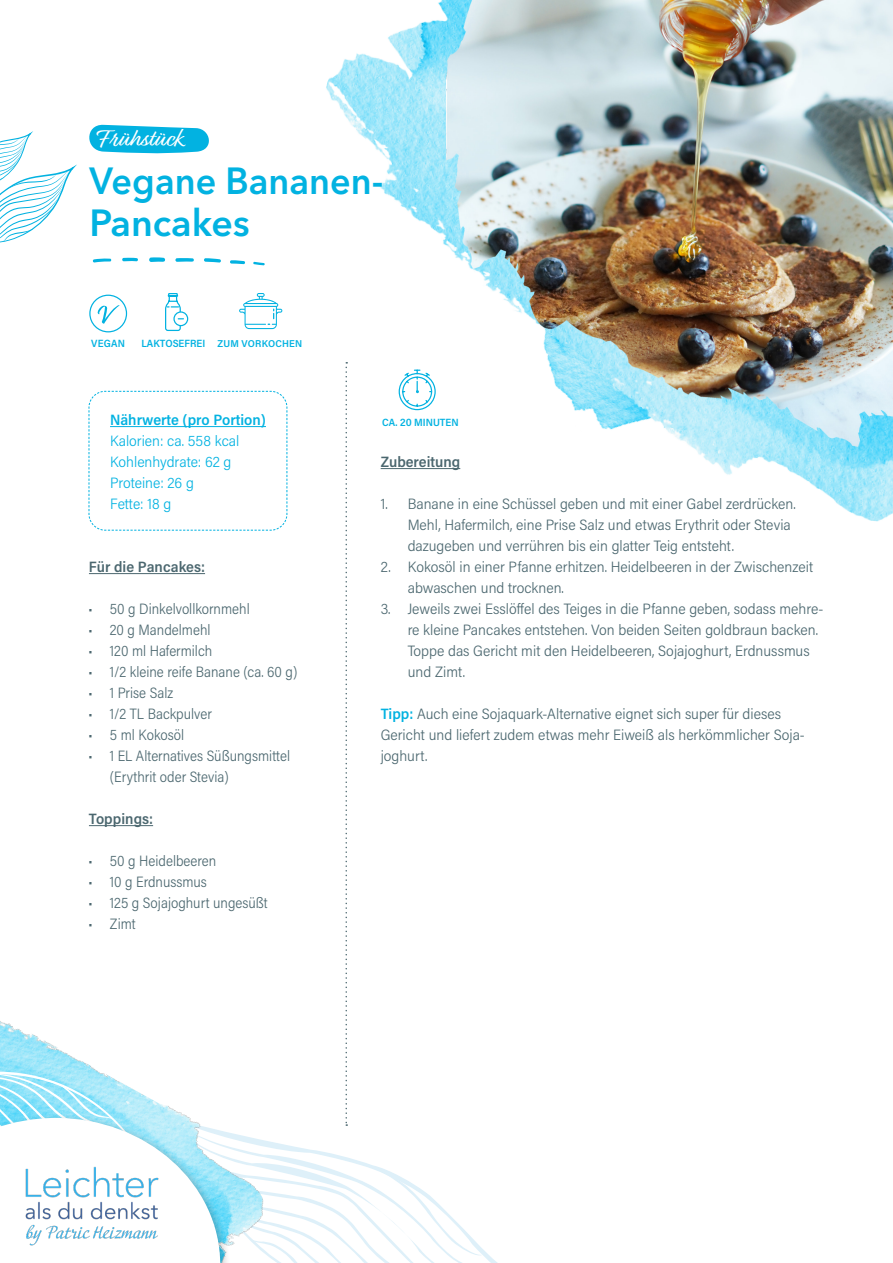
<style>
.page{position:relative;width:893px;height:1263px;background:#fff}
.page>*{position:absolute;margin:0;border:0;box-sizing:border-box;transform-origin:0 0}
.Überschrift_H1{font:600 37.5px/42px "Avenir Next LT Pro";color:#02b2e1;scale:.96 1}
.t1{font:25.5px "Relation Two";color:#fff}
.Liste_Zubereitung{font:300 15px/21px "Acumin Pro Semi Cond";color:#4b676f}
.Liste_Zubereitung-2{font:300 15px/21px "Acumin Pro Semi Cond";color:#4b676f;scale:.95 1}
.t2{font:300 15px "Acumin Pro Semi Cond";color:#02b2e1}
.Überschrift_H2{font:600 15px "Acumin Pro Semi Cond";color:#4b676f}
.t3{font:600 15px "Acumin Pro Semi Cond";color:#02b2e1}
.t4{font:600 10.5px "Acumin Pro Semi Cond";color:#02b2e1}
.t5{font:600 10.05px "Acumin Pro Semi Cond";letter-spacing:.02em;color:#02b2e1}
.s1{font-weight:600;color:#02b2e1}
</style>
<div class="page">
<svg style="left:0;top:131px;width:77px;height:112px"></svg>
<img style="left:326px;top:0;width:567px;height:522px">
<img style="left:446px;top:0;width:447px;height:446px">
<svg style="left:92px;top:257px;width:173px;height:8px"></svg>
<svg style="left:0;top:362px;width:493px;height:901px"></svg>
<svg style="left:89px;top:124px;width:120px;height:30px;background:#2fbfe6"></svg>
<hr style="left:381px;top:468px;width:79px;height:1px;background:#4b676f">
<hr style="left:89px;top:573px;width:116px;height:1px;background:#4b676f">
<svg style="left:174px;top:312px;width:14px;height:14px"></svg>
<div style="left:173px;top:311px;width:15px;height:15px;border:1px solid #02b2e1;border-radius:50%"></div>
<svg style="left:165px;top:293px;width:18px;height:38px"></svg>
<div style="left:89px;top:295px;width:38px;height:37px;border:1px solid #02b2e1;border-radius:50%"></div>
<svg style="left:97px;top:305px;width:22px;height:19px"></svg>
<hr style="left:89px;top:825px;width:64px;height:1px;background:#4b676f">
<svg style="left:239px;top:293px;width:43px;height:36px"></svg>
<p class="t1" style="left:97px;top:122px;width:87px">Frühstück</p>
<p class="Überschrift_H1" style="left:90px;top:160px;width:308px">Vegane Bananen-<br>Pancakes</p>
<p class="t4" style="left:91px;top:336px;width:35px">VEGAN</p>
<p class="t4" style="left:141px;top:336px;width:65px">LAKTOSEFREI</p>
<p class="t5" style="left:218px;top:336px;width:86px">ZUM VORKOCHEN</p>
<p class="t3" style="left:110px;top:409px;width:157px">Nährwerte (pro Portion)</p>
<p class="t2" style="left:110px;top:430px;width:131px">Kalorien: ca. 558 kcal</p>
<p class="t2" style="left:110px;top:451px;width:123px">Kohlenhydrate: 62 g</p>
<p class="t2" style="left:110px;top:472px;width:85px">Proteine: 26 g</p>
<p class="t2" style="left:110px;top:493px;width:63px">Fette: 18 g</p>
<p class="Überschrift_H2" style="left:89px;top:556px;width:118px">Für die Pancakes:</p>
<p class="Liste_Zubereitung-2" style="left:89px;top:598px;width:171px">• 50 g Dinkelvollkornmehl</p>
<p class="Liste_Zubereitung-2" style="left:89px;top:619px;width:130px">• 20 g Mandelmehl</p>
<p class="Liste_Zubereitung-2" style="left:89px;top:640px;width:132px">• 120 ml Hafermilch</p>
<p class="Liste_Zubereitung-2" style="left:89px;top:661px;width:221px">• 1/2 kleine reife Banane (ca. 60 g)</p>
<p class="Liste_Zubereitung-2" style="left:89px;top:682px;width:91px">• 1 Prise Salz</p>
<p class="Liste_Zubereitung-2" style="left:89px;top:703px;width:131px">• 1/2 TL Backpulver</p>
<p class="Liste_Zubereitung-2" style="left:89px;top:724px;width:102px">• 5 ml Kokosöl</p>
<p class="Liste_Zubereitung-2" style="left:110px;top:745px;width:191px;text-indent:-21px">• 1 EL Alternatives Süßungsmittel (Erythrit oder Stevia)</p>
<p class="Überschrift_H2" style="left:89px;top:808px;width:66px">Toppings:</p>
<p class="Liste_Zubereitung-2" style="left:89px;top:850px;width:136px">• 50 g Heidelbeeren</p>
<p class="Liste_Zubereitung-2" style="left:89px;top:871px;width:126px">• 10 g Erdnussmus</p>
<p class="Liste_Zubereitung-2" style="left:89px;top:892px;width:190px">• 125 g Sojajoghurt ungesüßt</p>
<p class="Liste_Zubereitung-2" style="left:89px;top:913px;width:51px">• Zimt</p>
<p class="t4" style="left:382px;top:415px;width:78px">CA. 20 MINUTEN</p>
<p class="Überschrift_H2" style="left:381px;top:451px;width:81px">Zubereitung</p>
<p class="Liste_Zubereitung" style="left:408px;top:493px;width:389px;text-indent:-27px">1. Banane in eine Schüssel geben und mit einer Gabel zerdrücken.<br>Mehl, Hafermilch, eine Prise Salz und etwas Erythrit oder Stevia dazugeben und verrühren bis ein glatter Teig entsteht.</p>
<p class="Liste_Zubereitung" style="left:408px;top:556px;width:407px;text-indent:-27px">2. Kokosöl in einer Pfanne erhitzen. Heidelbeeren in der Zwischenzeit abwaschen und trocknen.</p>
<p class="Liste_Zubereitung" style="left:408px;top:598px;width:417px;text-indent:-27px">3. Jeweils zwei Esslöffel des Teiges in die Pfanne geben, sodass mehre&shy;re kleine Pancakes entstehen. Von beiden Seiten goldbraun backen.<br>Toppe das Gericht mit den Heidelbeeren, Sojajoghurt, Erdnussmus und Zimt.</p>
<p class="Liste_Zubereitung" style="left:381px;top:703px;width:426px"><span class="s1">Tipp:</span> Auch eine Sojaquark-Alternative eignet sich super für dieses<br>Gericht und liefert zudem etwas mehr Eiweiß als herkömmlicher Soja&shy;joghurt.</p>
</div>
